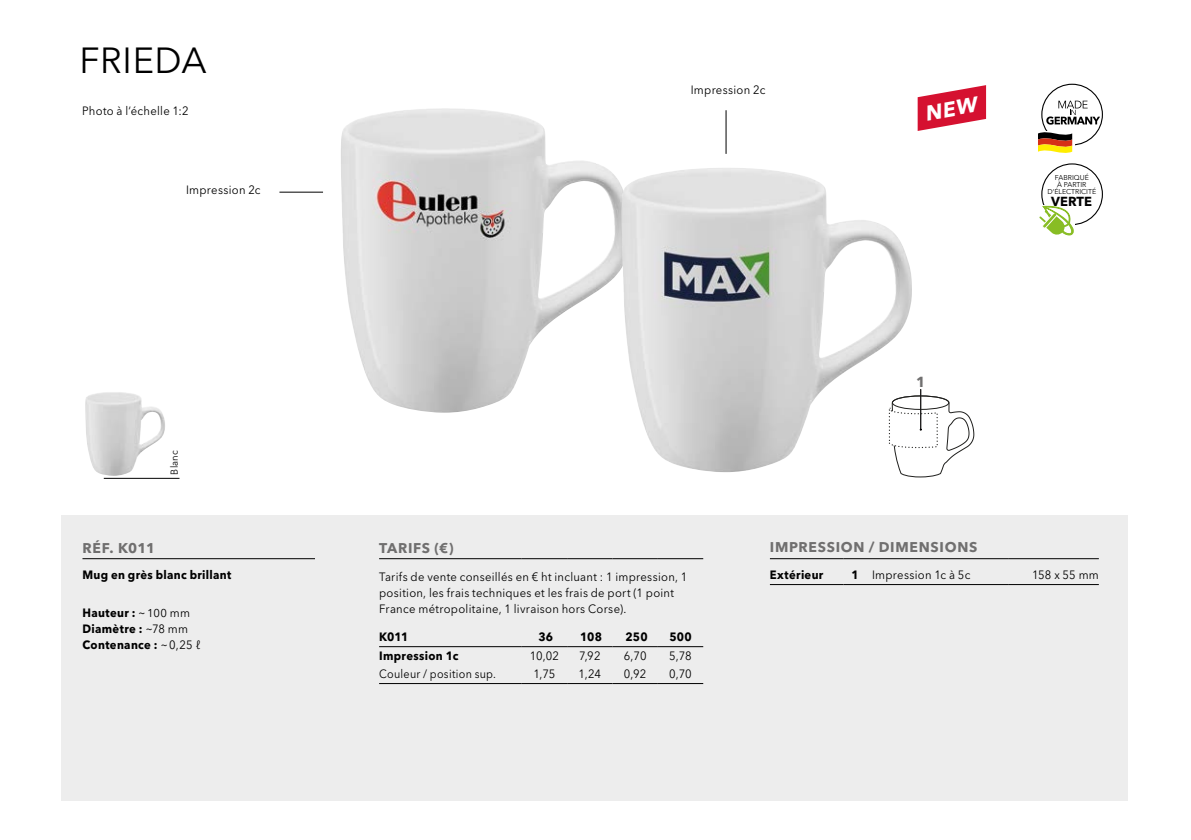
<style>
.page{position:relative;width:1191px;height:840px;background:#fff}
.page>*{position:absolute;margin:0;border:0;box-sizing:border-box;transform-origin:0 0}
.t1{font:36px "Avenir Next W1 G";letter-spacing:.01em;color:#000}
.t2{font:700 14.4px "Avenir Next W1 G";color:#706f6f}
.t3{font:700 14px "Avenir Next W1 G";letter-spacing:.05em;color:#706f6f}
.t4{font:700 13px "Avenir Next W1 G";color:#000}
.t5{font:12px/16px "Avenir Next W1 G";letter-spacing:.025em;color:#000;scale:.94 1}
.t6{font:700 12px/16px "Avenir Next W1 G";letter-spacing:.03em;color:#000;scale:.94 1}
.t7{font:12px "Avenir Next W1 G";letter-spacing:.025em;color:#000;scale:.9 1}
.t8{font:10px "Avenir Next W1 G";letter-spacing:.025em;color:#000;scale:.94 1}
.t9{font:7px "Avenir Next W1 G";color:#000}
.s1{font-weight:400}
.s2{font-weight:400;font-size:11.2px}
.s3{font-weight:700}
</style>
<div class="page">
<div style="left:61px;top:515px;width:1066px;height:285px;background:#ededed"></div>
<svg style="left:1038px;top:84px;width:65px;height:69px"></svg>
<hr style="left:104px;top:477px;width:75px;height:1px;background:#000">
<img style="left:85px;top:392px;width:80px;height:83px">
<img style="left:341px;top:108px;width:280px;height:304px">
<img style="left:621px;top:168px;width:291px;height:304px">
<hr style="left:920px;top:389px;width:1px;height:40px;background:#000">
<svg style="left:888px;top:395px;width:86px;height:82px"></svg>
<hr style="left:379px;top:558px;width:143px;height:1px;background:#000">
<hr style="left:522px;top:558px;width:45px;height:1px;background:#000">
<hr style="left:567px;top:558px;width:45px;height:1px;background:#000">
<hr style="left:612px;top:558px;width:46px;height:1px;background:#000">
<hr style="left:658px;top:558px;width:45px;height:1px;background:#000">
<hr style="left:379px;top:682px;width:143px;height:1px;background:#000">
<hr style="left:522px;top:682px;width:45px;height:1px;background:#000">
<hr style="left:567px;top:682px;width:45px;height:1px;background:#000">
<hr style="left:612px;top:682px;width:46px;height:1px;background:#000">
<hr style="left:658px;top:682px;width:45px;height:1px;background:#000">
<hr style="left:379px;top:646px;width:143px;height:1px;background:#000">
<hr style="left:522px;top:646px;width:45px;height:1px;background:#000">
<hr style="left:567px;top:646px;width:45px;height:1px;background:#000">
<hr style="left:612px;top:646px;width:46px;height:1px;background:#000">
<hr style="left:658px;top:646px;width:45px;height:1px;background:#000">
<hr style="left:82px;top:558px;width:233px;height:1px;background:#000">
<hr style="left:279px;top:192px;width:44px;height:1px;background:#000">
<svg style="left:1039px;top:163px;width:64px;height:73px"></svg>
<hr style="left:770px;top:558px;width:73px;height:1px;background:#000">
<svg style="left:843px;top:558px;width:29px;height:1px"></svg>
<hr style="left:872px;top:558px;width:136px;height:1px;background:#000">
<hr style="left:1008px;top:558px;width:90px;height:1px;background:#000">
<hr style="left:770px;top:584px;width:73px;height:1px;background:#000">
<svg style="left:843px;top:584px;width:29px;height:1px"></svg>
<hr style="left:872px;top:584px;width:136px;height:1px;background:#000">
<hr style="left:1008px;top:584px;width:90px;height:1px;background:#000">
<hr style="left:725px;top:110px;width:1px;height:44px;background:#000">
<svg style="left:917px;top:85px;width:69px;height:46px"></svg>
<h1 class="t1" style="left:80px;top:39px;width:128px">FRIEDA</h1>
<p class="t5" style="left:82px;top:102px;width:115px">Photo à l‘échelle 1:2</p>
<p class="t5" style="left:186px;top:182px;width:81px">Impression 2c</p>
<p class="t8" style="left:168px;top:474px;width:28px;rotate:-90deg">Blanc</p>
<p class="t3" style="left:82px;top:538px;width:74px">RÉF. K011</p>
<p class="t6" style="left:82px;top:566px;width:160px">Mug en grès blanc brillant</p>
<p class="t6" style="left:82px;top:604px;width:128px">Hauteur : <span class="s1">~</span><span class="s2">100</span> <span class="s1">mm<br></span>Diamètre : <span class="s1">~78 mm<br></span>Contenance : <span class="s1">~0,25 ℓ</span></p>
<p class="t5" style="left:691px;top:81px;width:81px">Impression 2c</p>
<p class="t2" style="left:916px;top:373px;width:11px">1</p>
<p class="t9" style="left:1055px;top:174px;width:35px">FABRIQUÉ</p>
<p class="t9" style="left:1057px;top:181px;width:31px">À PARTIR</p>
<p class="t9" style="left:1047px;top:187px;width:50px">D‘ÉLECTRICITÉ</p>
<p class="t4" style="left:1051px;top:193px;width:42px">VERTE</p>
<p class="t3" style="left:379px;top:538px;width:76px">TARIFS (€)</p>
<p class="t5" style="left:379px;top:569px;width:329px">Tarifs de vente conseillés en € ht incluant : 1 impression, 1 position, les frais techniques et les frais de port (1 point<br>France métropolitaine, 1 livraison hors Corse).</p>
<p class="t6" style="left:379px;top:628px;width:33px">K011</p>
<p class="t6" style="left:538px;top:628px;width:17px">36</p>
<p class="t6" style="left:580px;top:628px;width:25px">108</p>
<p class="t6" style="left:625px;top:628px;width:25px">250</p>
<p class="t6" style="left:669px;top:628px;width:25px">500</p>
<p class="t6" style="left:379px;top:647px;width:86px">Impression 1c</p>
<p class="t5" style="left:530px;top:647px;width:33px">10,02</p>
<p class="t5" style="left:579px;top:647px;width:24px">7,92</p>
<p class="t5" style="left:624px;top:647px;width:26px">6,70</p>
<p class="t5" style="left:669px;top:647px;width:26px">5,78</p>
<p class="t7" style="left:379px;top:666px;width:131px">Couleur / position sup.</p>
<p class="t5" style="left:533px;top:665px;width:25px">1,75</p>
<p class="t5" style="left:578px;top:665px;width:25px">1,24</p>
<p class="t5" style="left:624px;top:665px;width:26px">0,92</p>
<p class="t5" style="left:669px;top:665px;width:26px">0,70</p>
<p class="t3" style="left:770px;top:538px;width:209px">IMPRESSION / DIMENSIONS</p>
<p class="t6" style="left:770px;top:567px;width:58px">Extérieur</p>
<p class="t5" style="left:851px;top:567px;width:128px"><span class="s3">1</span> Impression 1c à 5c</p>
<p class="t5" style="left:1032px;top:567px;width:72px">158 x 55 mm</p>
</div>
